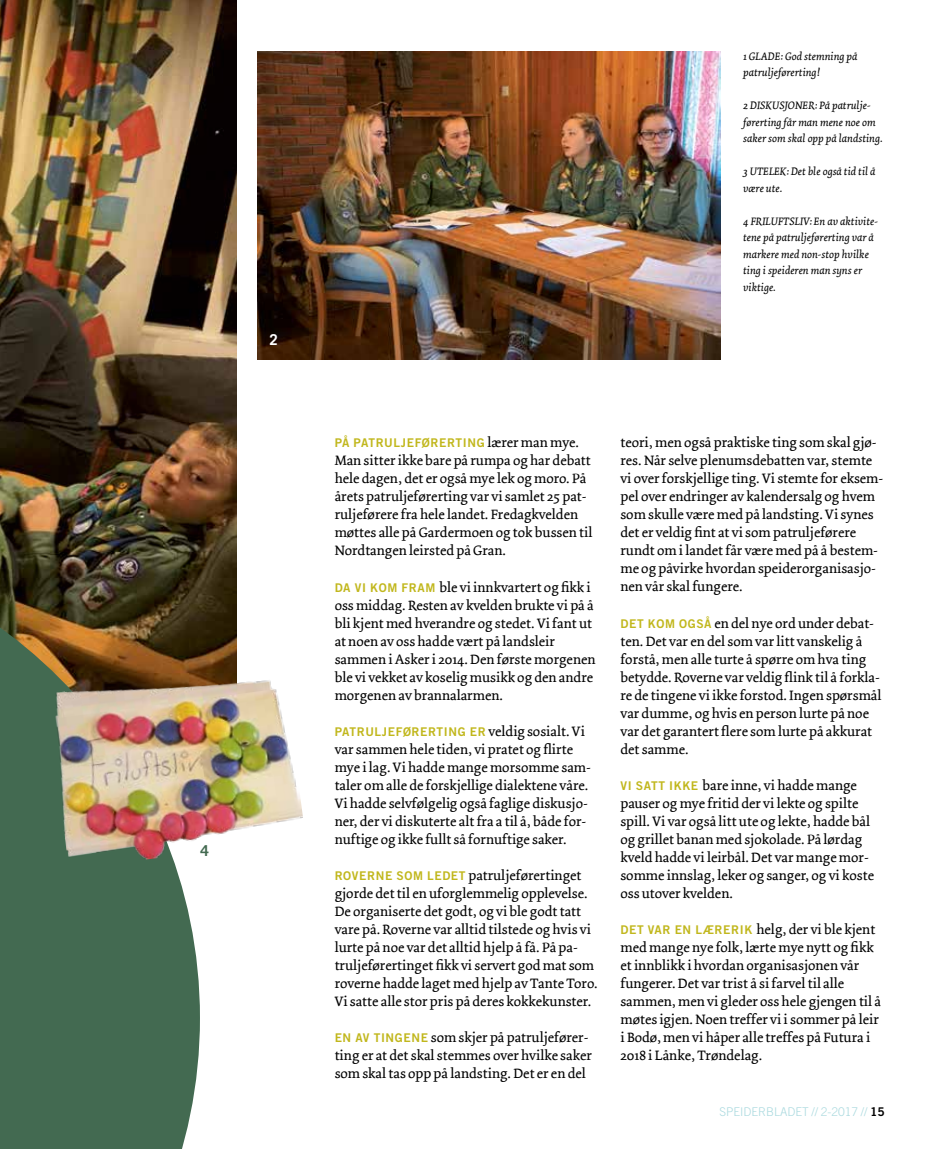
<style>
.page{position:relative;width:936px;height:1149px;background:#fff}
.page>*{position:absolute;margin:0;border:0;box-sizing:border-box;transform-origin:0 0}
.t1{font:700 15px "Trade Gothic LT Std";color:#fff}
.t2{font:700 15px "Trade Gothic LT Std";color:#436a51}
.t3{font:14.25px/18px "Dolly";color:#000}
.t4{font:12px "Trade Gothic LT Std Bd 2";letter-spacing:.05em;color:#c1b71d}
.t5{font:300 12px "Trade Gothic LT Std";color:#abdadf}
.t6{font:italic 11.25px/16.5px "Dolly";color:#000}
.s1{font-family:"Dolly";font-size:14.25px;color:#000}
.s2{font-family:"Trade Gothic LT Std Bd 2";font-size:12px;color:#c1b71d}
.s3{font-family:"Trade Gothic LT Std Bd 2";font-weight:400;color:#000}
</style>
<div class="page">
<img style="left:0;top:0;width:237px;height:662px">
<svg style="left:0;top:537px;width:200px;height:611px;background:#4a6147"></svg>
<img style="left:257px;top:51px;width:463px;height:309px">
<img style="left:46px;top:662px;width:257px;height:207px">
<p class="t2" style="left:200px;top:841px;width:10px">4</p>
<p class="t1" style="left:269px;top:330px;width:10px">2</p>
<p class="t6" style="left:743px;top:48px;width:116px">1 GLADE: God stemning på patruljeførerting!</p>
<p class="t6" style="left:743px;top:97px;width:141px">2 DISKUSJONER: På patrulje&shy;førerting får man mene noe om saker som skal opp på landsting.</p>
<p class="t6" style="left:743px;top:163px;width:134px">3 UTELEK: Det ble også tid til å være ute.</p>
<p class="t6" style="left:743px;top:213px;width:136px">4 FRILUFTSLIV: En av aktivite&shy;tene på patruljeførerting var å markere med non-stop hvilke ting i speideren man syns er viktige.</p>
<p class="t4" style="left:334px;top:435px;width:246px">PÅ PATRULJEFØRERTING <span class="s1">lærer man mye.</span></p>
<p class="t3" style="left:334px;top:452px;width:259px">Man sitter ikke bare på rumpa og har debatt hele dagen, det er også mye lek og moro. På årets patruljeførerting var vi samlet 25 pat&shy;ruljeførere fra hele landet. Fredagkvelden møttes alle på Gardermoen og tok bussen til Nordtangen leirsted på Gran.</p>
<p class="t3" style="left:334px;top:578px;width:262px"><span class="s2">DA VI KOM FRAM</span> ble vi innkvartert og fikk i oss middag. Resten av kvelden brukte vi på å bli kjent med hverandre og stedet. Vi fant ut at noen av oss hadde vært på landsleir sammen i Asker i 2014. Den første morgenen ble vi vekket av koselig musikk og den andre morgenen av brannalarmen.</p>
<p class="t4" style="left:334px;top:723px;width:252px">PATRULJEFØRERTING ER <span class="s1">veldig sosialt. Vi</span></p>
<p class="t3" style="left:334px;top:740px;width:258px">var sammen hele tiden, vi pratet og flirte mye i lag. Vi hadde mange morsomme sam&shy;taler om alle de forskjellige dialektene våre.<br>Vi hadde selvfølgelig også faglige diskusjo&shy;ner, der vi diskuterte alt fra a til å, både for&shy;nuftige og ikke fullt så fornuftige saker.</p>
<p class="t3" style="left:334px;top:866px;width:264px"><span class="s2">ROVERNE SOM LEDET</span> patruljeførertinget gjorde det til en uforglemmelig opplevelse.<br>De organiserte det godt, og vi ble godt tatt vare på. Roverne var alltid tilstede og hvis vi lurte på noe var det alltid hjelp å få. På pa&shy;truljeførertinget fikk vi servert god mat som roverne hadde laget med hjelp av Tante Toro.<br>Vi satte alle stor pris på deres kokkekunster.</p>
<p class="t3" style="left:334px;top:1028px;width:259px"><span class="s2">EN AV TINGENE</span> som skjer på patruljefører&shy;ting er at det skal stemmes over hvilke saker som skal tas opp på landsting. Det er en del</p>
<p class="t3" style="left:620px;top:434px;width:264px">teori, men også praktiske ting som skal gjø&shy;res. Når selve plenumsdebatten var, stemte vi over forskjellige ting. Vi stemte for eksem&shy;pel over endringer av kalendersalg og hvem som skulle være med på landsting. Vi synes det er veldig fint at vi som patruljeførere rundt om i landet får være med på å bestem&shy;me og påvirke hvordan speiderorganisasjo&shy;nen vår skal fungere.</p>
<p class="t3" style="left:620px;top:614px;width:262px"><span class="s2">DET KOM OGSÅ</span> en del nye ord under debat&shy;ten. Det var en del som var litt vanskelig å forstå, men alle turte å spørre om hva ting betydde. Roverne var veldig flink til å forkla&shy;re de tingene vi ikke forstod. Ingen spørsmål var dumme, og hvis en person lurte på noe var det garantert flere som lurte på akkurat det samme.</p>
<p class="t3" style="left:620px;top:776px;width:255px"><span class="s2">VI SATT IKKE</span> bare inne, vi hadde mange pauser og mye fritid der vi lekte og spilte spill. Vi var også litt ute og lekte, hadde bål og grillet banan med sjokolade. På lørdag kveld hadde vi leirbål. Det var mange mor&shy;somme innslag, leker og sanger, og vi koste oss utover kvelden.</p>
<p class="t3" style="left:620px;top:920px;width:262px"><span class="s2">DET VAR EN LÆRERIK</span> helg, der vi ble kjent med mange nye folk, lærte mye nytt og fikk et innblikk i hvordan organisasjonen vår fungerer. Det var trist å si farvel til alle sammen, men vi gleder oss hele gjengen til å møtes igjen. Noen treffer vi i sommer på leir i Bodø, men vi håper alle treffes på Futura i 2018 i Lånke, Trøndelag.</p>
<p class="t5" style="left:719px;top:1103px;width:167px">SPEIDERBLADET // 2-2017 // <span class="s3">15</span></p>
</div>
